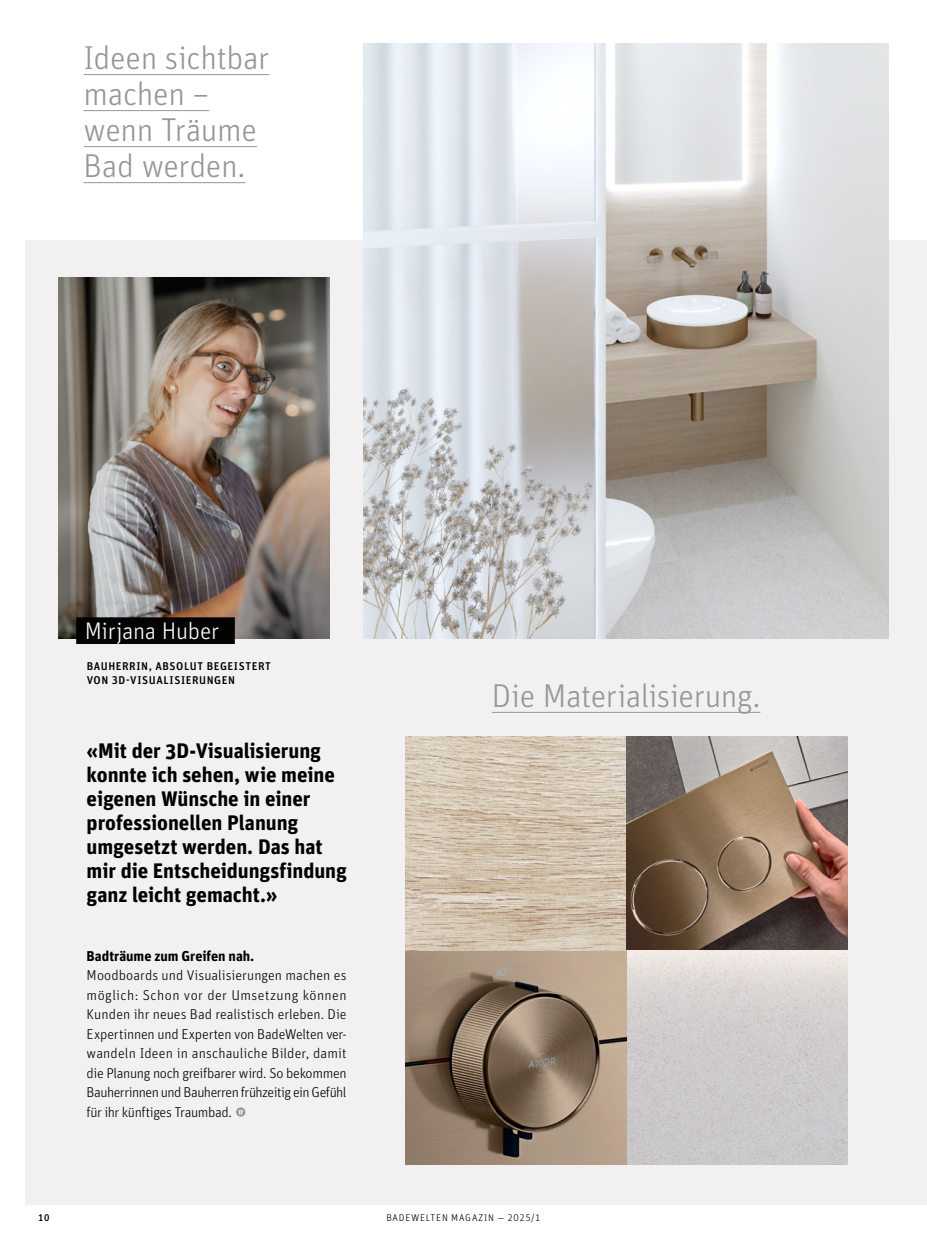
<style>
.page{position:relative;width:927px;height:1234px;background:#fff}
.page>*{position:absolute;margin:0;border:0;box-sizing:border-box;transform-origin:0 0}
.t1{font:300 33px/36px "Unit OT";letter-spacing:-.01em;color:#979694}
.t2{font:300 24px "Unit OT";letter-spacing:-.01em;color:#fff}
.t3{font:700 21px/24px "Unit OT";letter-spacing:-.005em;color:#000}
.t4{font:300 14.25px/19.5px "Unit OT";letter-spacing:-.03em;color:#000;text-align:justify}
.t5{font:700 14.25px "Unit OT";letter-spacing:-.005em;color:#000}
.t6{font:500 11.25px/13.5px "Unit OT";letter-spacing:.055em;color:#000}
.t7{font:300 9.75px "Unit OT";letter-spacing:.085em;color:#000}
.t8{font:500 9.75px "Unit OT";color:#000}
.s1{color:#000}
</style>
<div class="page">
<div style="left:26px;top:240px;width:901px;height:964px;background:#f3f0f1"></div>
<hr style="left:84px;top:74px;width:185px;height:1px;background:#979694">
<hr style="left:84px;top:110px;width:125px;height:1px;background:#979694">
<hr style="left:84px;top:146px;width:173px;height:1px;background:#979694">
<hr style="left:84px;top:182px;width:161px;height:1px;background:#979694">
<img style="left:364px;top:44px;width:525px;height:594px">
<img style="left:59px;top:277px;width:270px;height:361px">
<div style="left:76px;top:617px;width:159px;height:27px;background:#000"></div>
<svg style="left:236px;top:1107px;width:9px;height:9px"></svg>
<img style="left:405px;top:950px;width:442px;height:214px">
<img style="left:405px;top:736px;width:442px;height:214px">
<hr style="left:492px;top:711px;width:268px;height:1px;background:#979694">
<h1 class="t1" style="left:84px;top:40px;width:187px">Ideen sichtbar machen – wenn Träume<br>Bad werden.</h1>
<h2 class="t2" style="left:85px;top:616px;width:143px">Mirjana Huber<span class="s1">_</span></h2>
<p class="t6" style="left:87px;top:659px;width:186px">BAUHERRIN, ABSOLUT BEGEISTERT<br>VON 3D-VISUALISIERUNGEN</p>
<h3 class="t3" style="left:87px;top:738px;width:262px">«Mit der 3D-Visualisierung konnte ich sehen, wie meine eigenen Wünsche in einer professionellen Planung umgesetzt werden. Das hat mir die Entscheidungsfindung ganz leicht gemacht.»</h3>
<p class="t5" style="left:87px;top:946px;width:169px">Badträume zum Greifen nah.</p>
<p class="t4" style="left:87px;top:965px;width:261px">Moodboards und Visualisierungen machen es möglich: Schon vor der Umsetzung können Kunden ihr neues Bad realistisch erleben. Die Expertinnen und Experten von BadeWelten ver&shy;wandeln Ideen in anschauliche Bilder, damit die Planung noch greifbarer wird. So bekommen Bauherrinnen und Bauherren frühzeitig ein Gefühl für ihr künftiges Traumbad.</p>
<h1 class="t1" style="left:492px;top:677px;width:270px">Die Materialisierung.</h1>
<p class="t8" style="left:38px;top:1211px;width:13px">10</p>
<p class="t7" style="left:386px;top:1211px;width:156px">BADEWELTEN MAGAZIN — 2025/1</p>
</div>
